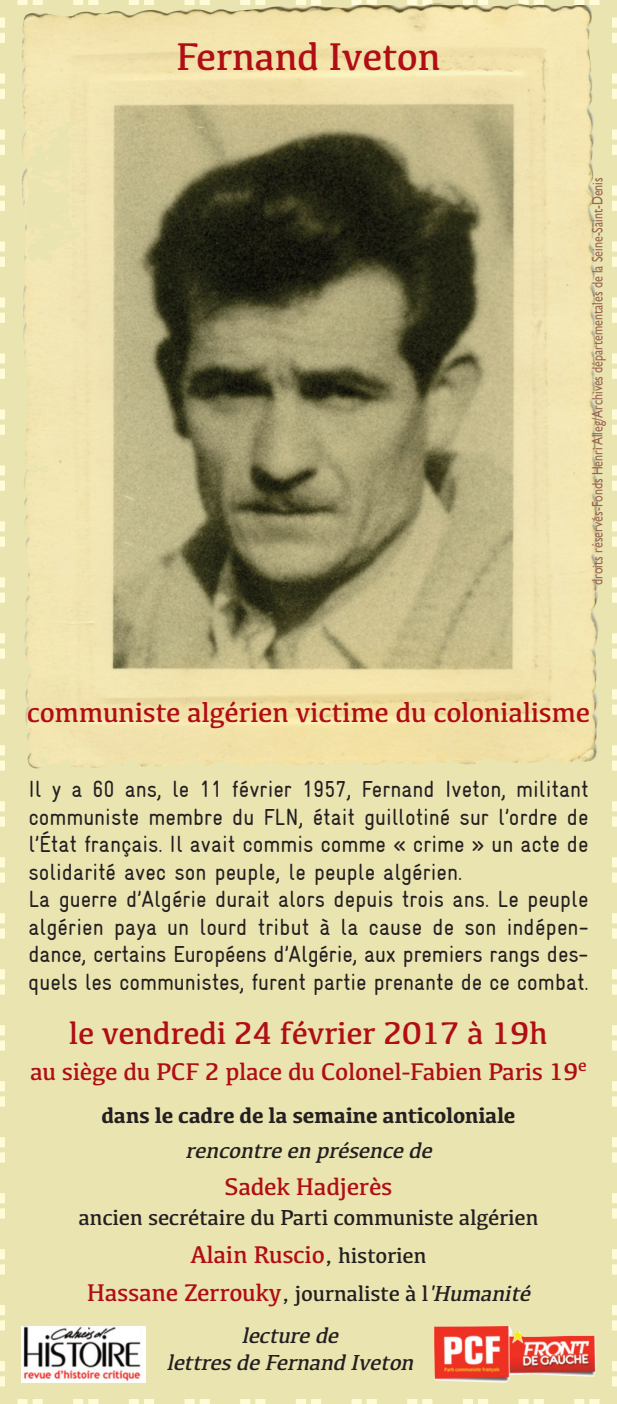
<style>
.page{position:relative;width:617px;height:1404px;background:#fff}
.page>*{position:absolute;margin:0;border:0;box-sizing:border-box;transform-origin:0 0}
.t1{font:40px "Kefa";letter-spacing:-.015em;color:#b00d15}
.t2{font:32.5px "Kefa";letter-spacing:-.015em;color:#b00d15}
.t3{font:28.75px "Kefa";letter-spacing:-.015em;color:#b00d15}
.t4{font:25px/38.2px "Kefa";letter-spacing:-.015em;color:#b00d15;text-align:center}
.t5{font:23.25px/27.5px "Gravur Condensed";color:#231f20}
.t6{font:italic 22.5px/27.5px "Kefa";color:#231f20;text-align:center}
.t7{font:22.5px "Kefa";letter-spacing:-.015em;color:#231f20}
.t8{font:700 22.5px "Kefa";letter-spacing:-.015em;color:#231f20}
.t9{font:15px "Gill Sans";color:#9a6350;scale:.8 1}
.s1{font-size:22.5px;color:#231f20}
.s2{font-style:italic;font-size:22.5px;color:#231f20}
</style>
<div class="page">
<div style="left:0;top:0;width:617px;height:1403px;background:#eae4b1"></div>
<img style="left:21px;top:5px;width:579px;height:763px">
<img style="left:361px;top:2px;width:225px;height:3px">
<img style="left:21px;top:1325px;width:122px;height:57px">
<img style="left:434px;top:1325px;width:162px;height:57px">
<h1 class="t1" style="left:176px;top:33px;width:266px">Fernand Iveton</h1>
<p class="t9" style="left:588px;top:584px;width:510px;rotate:-90deg">droits réservés-Fonds Henri Alleg/Archives départementales de la Seine-Saint-Denis</p>
<p class="t3" style="left:27px;top:695px;width:564px">communiste algérien victime du colonialisme</p>
<p class="t5" style="left:28px;top:775px;width:561px">Il y a 60 ans, le 11 février 1957, Fernand Iveton, militant communiste membre du FLN, était guillotiné sur l’ordre de l’État français. Il avait commis comme « crime » un acte de solidarité avec son peuple, le peuple algérien.<br>La guerre d’Algérie durait alors depuis trois ans. Le peuple algérien paya un lourd tribut à la cause de son indépen&shy;dance, certains Européens d’Algérie, aux premiers rangs des&shy;quels les communistes, furent partie prenante de ce combat.</p>
<h2 class="t2" style="left:69px;top:1013px;width:480px">le vendredi 24 février 2017 à 19h</h2>
<p class="t4" style="left:30px;top:1052px;width:558px">au siège du PCF 2 place du Colonel-Fabien Paris 19<sup>e</sup></p>
<p class="t8" style="left:101px;top:1102px;width:415px">dans le cadre de la semaine anticoloniale</p>
<p class="t6" style="left:185px;top:1135px;width:252px">rencontre en présence de</p>
<p class="t4" style="left:224px;top:1166px;width:169px">Sadek Hadjerès</p>
<p class="t7" style="left:78px;top:1203px;width:461px">ancien secrétaire du Parti communiste algérien</p>
<p class="t4" style="left:87px;top:1234px;width:449px">Alain Ruscio<span class="s1">, historien<br></span>Hassane Zerrouky<span class="s1">, journaliste à l</span><span class="s2">'Humanité</span></p>
<p class="t6" style="left:166px;top:1320px;width:253px">lecture de<br>lettres de Fernand Iveton</p>
</div>
